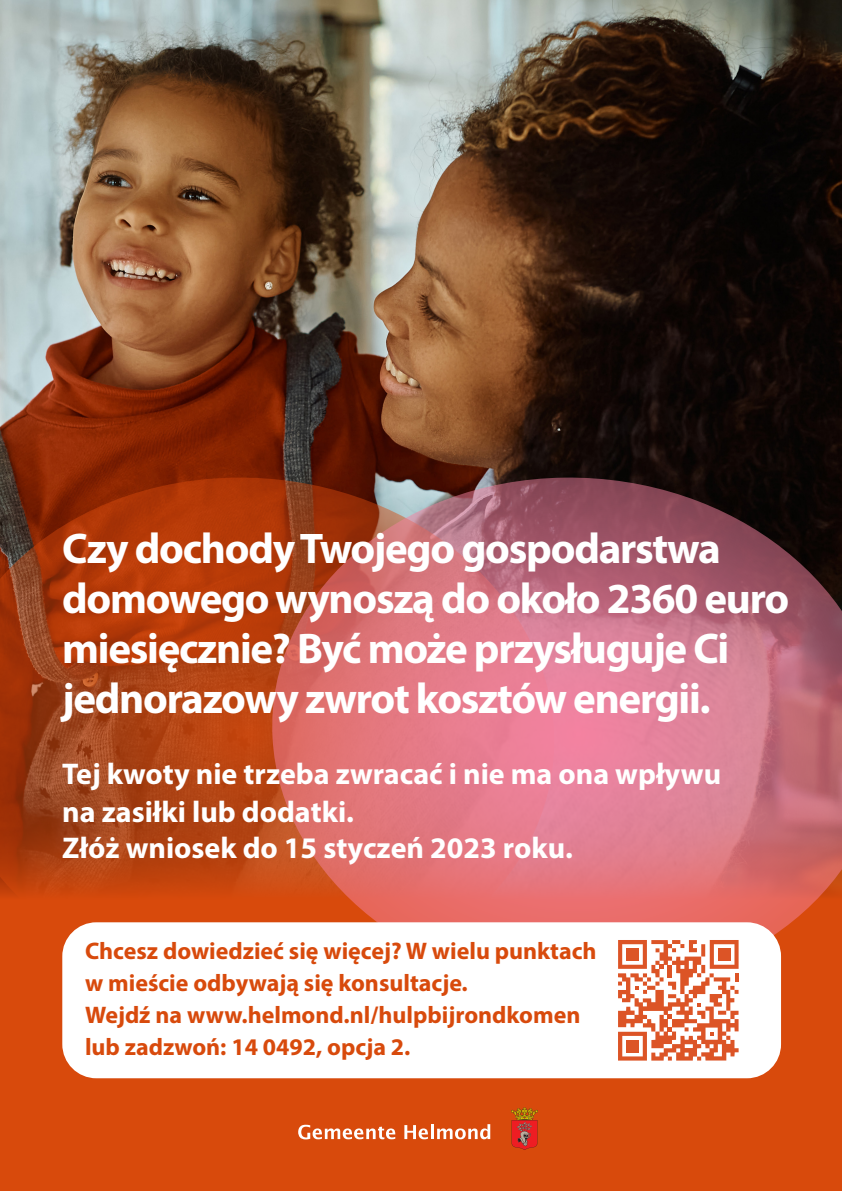
<style>
.page{position:relative;width:842px;height:1191px;background:#fff}
.page>*{position:absolute;margin:0;border:0;box-sizing:border-box;transform-origin:0 0}
.t1{font:700 43px/50px "Myriad Pro";letter-spacing:-.03em;color:#fff}
.t2{font:700 30px/37.3px "Myriad Pro";color:#fff}
.t3{font:700 24px/32px "Myriad Pro";color:#d84a0c}
</style>
<div class="page">
<img style="left:0;top:0;width:842px;height:475px">
<div style="left:0;top:774px;width:842px;height:417px;background:#d84a0c"></div>
<svg style="left:0;top:475px;width:265px;height:459px;background:#ad3e0f"></svg>
<svg style="left:265px;top:475px;width:577px;height:517px;background:#c4676c"></svg>
<div style="left:62px;top:922px;width:719px;height:156px;background:#fff;border-radius:34px"></div>
<svg style="left:618px;top:940px;width:121px;height:120px"></svg>
<div style="left:626px;top:948px;width:13px;height:12px;background:#dc5426"></div>
<div style="left:718px;top:948px;width:12px;height:12px;background:#dc5426"></div>
<div style="left:626px;top:1040px;width:12px;height:12px;background:#dc5426"></div>
<svg style="left:298px;top:1124px;width:97px;height:15px"></svg>
<svg style="left:404px;top:1125px;width:24px;height:14px"></svg>
<hr style="left:431px;top:1124px;width:3px;height:15px;background:#fff">
<svg style="left:437px;top:1124px;width:53px;height:15px"></svg>
<svg style="left:511px;top:1107px;width:27px;height:43px"></svg>
<p class="t1" style="left:62px;top:521px;width:728px">Czy dochody Twojego gospodarstwa domowego wynoszą do około 2360 euro miesięcznie? Być może przysługuje Ci jednorazowy zwrot kosztów energii.</p>
<p class="t2" style="left:62px;top:754px;width:660px">Tej kwoty nie trzeba zwracać i nie ma ona wpływu na zasiłki lub dodatki.<br>Złóż wniosek do 15 styczeń 2023 roku.</p>
<p class="t3" style="left:85px;top:934px;width:513px">Chcesz dowiedzieć się więcej? W wielu punktach w mieście odbywają się konsultacje.</p>
<p class="t3" style="left:85px;top:998px;width:497px">Wejdź na www.helmond.nl/hulpbijrondkomen</p>
<p class="t3" style="left:85px;top:1030px;width:327px">lub zadzwoń: 14 0492, opcja 2.</p>
</div>
